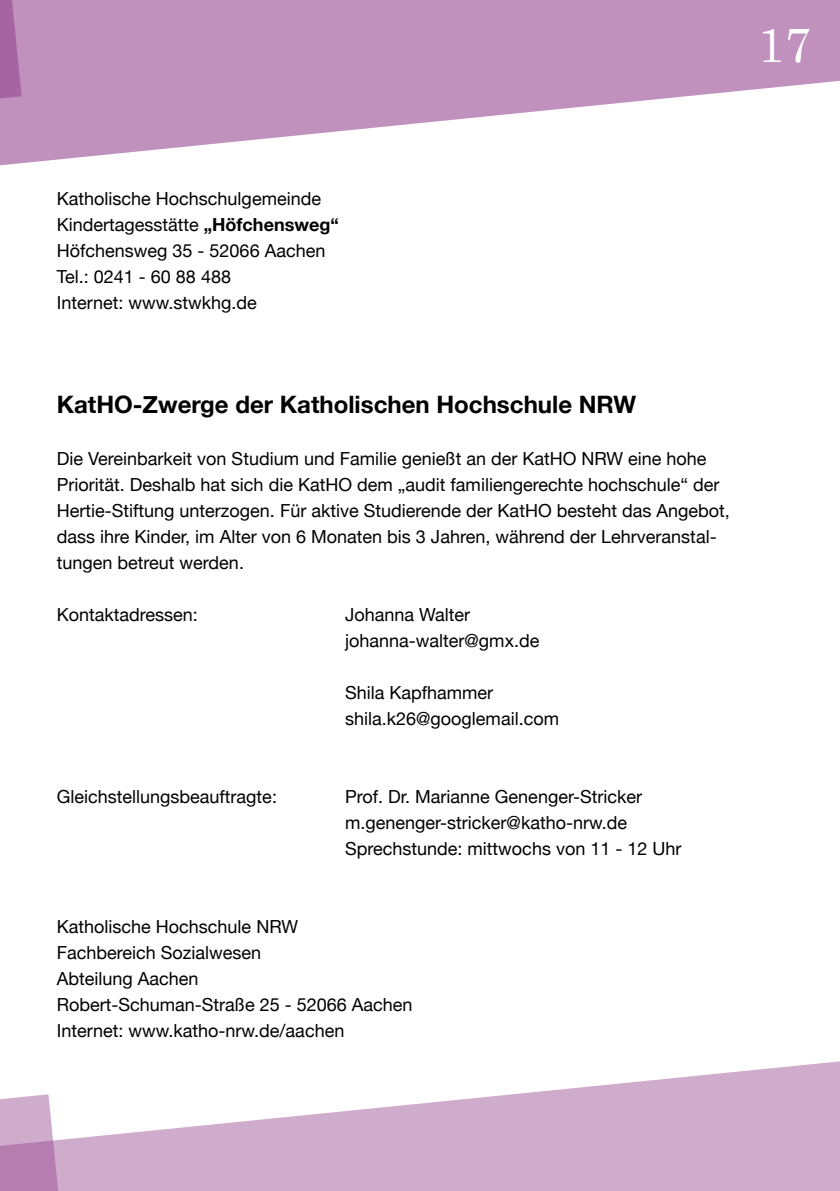
<style>
.page{position:relative;width:840px;height:1191px;background:#fff}
.page>*{position:absolute;margin:0;border:0;box-sizing:border-box;transform-origin:0 0}
.t1{font:48px "Century Schoolbook";color:#fff}
.t2{font:700 24px "Helvetica Neue";color:#000}
.t3{font:18px/26px "Helvetica Neue";color:#000}
.s1{font-weight:700}
</style>
<div class="page">
<svg style="left:0;top:0;width:839px;height:166px;fill:#c091bd"></svg>
<svg style="left:0;top:1061px;width:839px;height:130px;fill:#cfabcc"></svg>
<h1 class="t1" style="left:757px;top:14px;width:55px">17</h1>
<p class="t3" style="left:57px;top:185px;width:283px">Katholische Hochschulgemeinde<br>Kindertagesstätte <span class="s1">„Höfchensweg“<br></span>Höfchensweg 35 - 52066 Aachen<br>Tel.: 0241 - 60 88 488<br>Internet: www.stwkhg.de</p>
<h2 class="t2" style="left:57px;top:389px;width:580px">KatHO-Zwerge der Katholischen Hochschule NRW</h2>
<p class="t3" style="left:57px;top:445px;width:674px">Die Vereinbarkeit von Studium und Familie genießt an der KatHO NRW eine hohe Priorität. Deshalb hat sich die KatHO dem „audit familiengerechte hochschule“ der Hertie-Stiftung unterzogen. Für aktive Studierende der KatHO besteht das Angebot, dass ihre Kinder, im Alter von 6 Monaten bis 3 Jahren, während der Lehrveranstal&shy;tungen betreut werden.</p>
<p class="t3" style="left:57px;top:601px;width:143px">Kontaktadressen:</p>
<p class="t3" style="left:345px;top:601px;width:196px">Johanna Walter johanna-walter@gmx.de</p>
<p class="t3" style="left:345px;top:679px;width:215px">Shila Kapfhammer shila.k26@googlemail.com</p>
<p class="t3" style="left:57px;top:783px;width:222px">Gleichstellungsbeauftragte:</p>
<p class="t3" style="left:345px;top:783px;width:338px">Prof. Dr. Marianne Genenger-Stricker m.genenger-stricker@katho-nrw.de<br>Sprechstunde: mittwochs von 11 - 12 Uhr</p>
<p class="t3" style="left:57px;top:913px;width:357px">Katholische Hochschule NRW<br>Fachbereich Sozialwesen<br>Abteilung Aachen<br>Robert-Schuman-Straße 25 - 52066 Aachen<br>Internet: www.katho-nrw.de/aachen</p>
</div>
